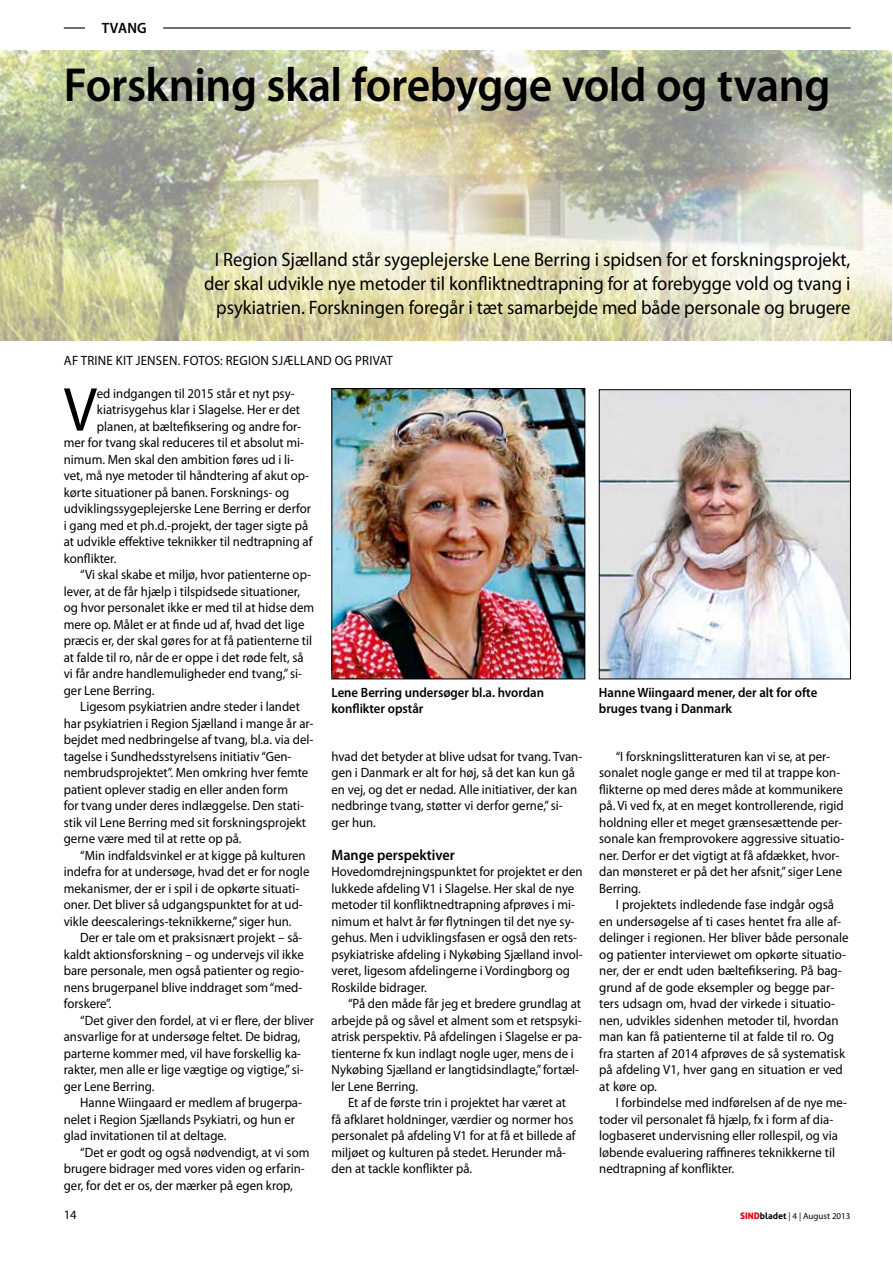
<style>
.page{position:relative;width:893px;height:1263px;background:#fff}
.page>*{position:absolute;margin:0;border:0;box-sizing:border-box;transform-origin:0 0}
.t1{font:62.4px "Myriad Pro";color:#000;scale:.95 1}
.t2{font:600 48px "Myriad Pro";letter-spacing:-.01em;color:#000;scale:.95 1}
.t3{font:19.5px/24px "Myriad Pro";color:#000;text-align:right;scale:.95 1}
.t4{font:600 15px "Myriad Pro";color:#000;scale:.95 1}
.t5{font:13.5px/16.5px "Myriad Pro";color:#000;scale:.95 1}
.t6{font:13.5px/16.5px "Myriad Pro";color:#000;scale:.96 1}
.t7{font:600 13.5px/16.5px "Myriad Pro";color:#000;scale:.95 1}
.t8{font:13.5px "Myriad Pro";letter-spacing:.02em;color:#000;scale:.95 1}
.t9{font:12.75px "Myriad Pro";color:#000}
.t10{font:9px "Myriad Pro";color:#000}
.s1{font-family:"Aller Display";color:#e30613}
.s2{font-family:"Aller";font-weight:700}
</style>
<div class="page">
<img style="left:0;top:51px;width:891px;height:290px">
<hr style="left:163px;top:27px;width:688px;height:2px;background:#000">
<hr style="left:64px;top:27px;width:21px;height:2px;background:#000">
<img style="left:333px;top:390px;width:250px;height:287px">
<div style="left:331px;top:388px;width:254px;height:291px;border:1px solid #000"></div>
<img style="left:601px;top:391px;width:248px;height:286px">
<div style="left:599px;top:389px;width:252px;height:290px;border:1px solid #000"></div>
<p class="t4" style="left:102px;top:18px;width:49px">TVANG</p>
<h2 class="t2" style="left:64px;top:54px;width:809px">Forskning skal forebygge vold og tvang</h2>
<p class="t3" style="left:204px;top:247px;width:682px">I Region Sjælland står sygeplejerske Lene Berring i spidsen for et forskningsprojekt, der skal udvikle nye metoder til konfliktnedtrapning for at forebygge vold og tvang i psykiatrien. Forskningen foregår i tæt samarbejde med både personale og brugere</p>
<p class="t8" style="left:64px;top:352px;width:348px">AF TRINE KIT JENSEN. FOTOS: REGION SJÆLLAND OG PRIVAT</p>
<h1 class="t1" style="left:64px;top:371px;width:36px">V</h1>
<p class="t5" style="left:97px;top:385px;width:210px">ed indgangen til 2015 står et nyt psy-</p>
<p class="t5" style="left:97px;top:401px;width:216px">kiatrisygehus klar i Slagelse. Her er det</p>
<p class="t5" style="left:97px;top:418px;width:217px">planen, at bæltefiksering og andre for-</p>
<p class="t5" style="left:64px;top:434px;width:254px">mer for tvang skal reduceres til et absolut mi-</p>
<p class="t5" style="left:64px;top:451px;width:244px">nimum. Men skal den ambition føres ud i li-</p>
<p class="t5" style="left:64px;top:467px;width:260px">vet, må nye metoder til håndtering af akut op-</p>
<p class="t5" style="left:64px;top:484px;width:239px">kørte situationer på banen. Forsknings- og</p>
<p class="t5" style="left:64px;top:500px;width:262px">udviklingssygeplejerske Lene Berring er derfor</p>
<p class="t5" style="left:64px;top:517px;width:259px">i gang med et ph.d.-projekt, der tager sigte på</p>
<p class="t5" style="left:64px;top:533px;width:263px">at udvikle effektive teknikker til nedtrapning af</p>
<p class="t5" style="left:64px;top:550px;width:57px">konflikter.</p>
<p class="t5" style="left:80px;top:566px;width:244px">“Vi skal skabe et miljø, hvor patienterne op-</p>
<p class="t5" style="left:64px;top:583px;width:250px">lever, at de får hjælp i tilspidsede situationer,</p>
<p class="t5" style="left:64px;top:599px;width:265px">og hvor personalet ikke er med til at hidse dem</p>
<p class="t5" style="left:64px;top:616px;width:255px">mere op. Målet er at finde ud af, hvad det lige</p>
<p class="t5" style="left:64px;top:632px;width:263px">præcis er, der skal gøres for at få patienterne til</p>
<p class="t5" style="left:64px;top:649px;width:254px">at falde til ro, når de er oppe i det røde felt, så</p>
<p class="t5" style="left:64px;top:665px;width:252px">vi får andre handlemuligheder end tvang,” si-</p>
<p class="t5" style="left:64px;top:682px;width:97px">ger Lene Berring.</p>
<p class="t5" style="left:80px;top:698px;width:233px">Ligesom psykiatrien andre steder i landet</p>
<p class="t5" style="left:64px;top:715px;width:264px">har psykiatrien i Region Sjælland i mange år ar-</p>
<p class="t5" style="left:64px;top:731px;width:264px">bejdet med nedbringelse af tvang, bl.a. via del-</p>
<p class="t5" style="left:64px;top:748px;width:241px">tagelse i Sundhedsstyrelsens initiativ “Gen-</p>
<p class="t5" style="left:64px;top:764px;width:259px">nembrudsprojektet”. Men omkring hver femte</p>
<p class="t5" style="left:64px;top:781px;width:238px">patient oplever stadig en eller anden form</p>
<p class="t5" style="left:64px;top:797px;width:254px">for tvang under deres indlæggelse. Den stati-</p>
<p class="t5" style="left:64px;top:814px;width:257px">stik vil Lene Berring med sit forskningsprojekt</p>
<p class="t5" style="left:64px;top:830px;width:189px">gerne være med til at rette op på.</p>
<p class="t5" style="left:80px;top:847px;width:239px">“Min indfaldsvinkel er at kigge på kulturen</p>
<p class="t5" style="left:64px;top:863px;width:260px">indefra for at undersøge, hvad det er for nogle</p>
<p class="t5" style="left:64px;top:880px;width:249px">mekanismer, der er i spil i de opkørte situati-</p>
<p class="t5" style="left:64px;top:896px;width:253px">oner. Det bliver så udgangspunktet for at ud-</p>
<p class="t5" style="left:64px;top:913px;width:241px">vikle deescalerings-teknikkerne,” siger hun.</p>
<p class="t5" style="left:80px;top:929px;width:235px">Der er tale om et praksisnært projekt – så-</p>
<p class="t5" style="left:64px;top:946px;width:254px">kaldt aktionsforskning – og undervejs vil ikke</p>
<p class="t5" style="left:64px;top:962px;width:254px">bare personale, men også patienter og regio-</p>
<p class="t5" style="left:64px;top:979px;width:253px">nens brugerpanel blive inddraget som “med-</p>
<p class="t5" style="left:64px;top:995px;width:52px">forskere”.</p>
<p class="t5" style="left:80px;top:1012px;width:248px">“Det giver den fordel, at vi er flere, der bliver</p>
<p class="t5" style="left:64px;top:1028px;width:251px">ansvarlige for at undersøge feltet. De bidrag,</p>
<p class="t5" style="left:64px;top:1045px;width:251px">parterne kommer med, vil have forskellig ka-</p>
<p class="t5" style="left:64px;top:1061px;width:254px">rakter, men alle er lige vægtige og vigtige,” si-</p>
<p class="t5" style="left:64px;top:1078px;width:97px">ger Lene Berring.</p>
<p class="t5" style="left:80px;top:1094px;width:235px">Hanne Wiingaard er medlem af brugerpa-</p>
<p class="t5" style="left:64px;top:1111px;width:245px">nelet i Region Sjællands Psykiatri, og hun er</p>
<p class="t5" style="left:64px;top:1127px;width:173px">glad invitationen til at deltage.</p>
<p class="t5" style="left:80px;top:1144px;width:243px">“Det er godt og også nødvendigt, at vi som</p>
<p class="t5" style="left:64px;top:1160px;width:255px">brugere bidrager med vores viden og erfarin-</p>
<p class="t5" style="left:64px;top:1177px;width:243px">ger, for det er os, der mærker på egen krop,</p>
<p class="t7" style="left:331px;top:684px;width:225px">Lene Berring undersøger bl.a. hvordan konflikter opstår</p>
<p class="t7" style="left:599px;top:684px;width:231px">Hanne Wiingaard mener, der alt for ofte bruges tvang i Danmark</p>
<p class="t5" style="left:599px;top:748px;width:259px;text-indent:16px">“I forskningslitteraturen kan vi se, at per&shy;sonalet nogle gange er med til at trappe kon&shy;flikterne op med deres måde at kommunikere på. Vi ved fx, at en meget kontrollerende, rigid holdning eller et meget grænsesættende per&shy;sonale kan fremprovokere aggressive situatio&shy;ner. Derfor er det vigtigt at få afdækket, hvor&shy;dan mønsteret er på det her afsnit,” siger Lene Berring.</p>
<p class="t6" style="left:599px;top:896px;width:261px;text-indent:17px">I projektets indledende fase indgår også en undersøgelse af ti cases hentet fra alle af&shy;delinger i regionen. Her bliver både personale og patienter interviewet om opkørte situatio&shy;ner, der er endt uden bæltefiksering. På bag&shy;grund af de gode eksempler og begge par&shy;ters udsagn om, hvad der virkede i situatio&shy;nen, udvikles sidenhen metoder til, hvordan man kan få patienterne til at falde til ro. Og fra starten af 2014 afprøves de så systematisk på afdeling V1, hver gang en situation er ved at køre op.</p>
<p class="t5" style="left:599px;top:1094px;width:262px;text-indent:16px">I forbindelse med indførelsen af de nye me&shy;toder vil personalet få hjælp, fx i form af dia&shy;logbaseret undervisning eller rollespil, og via løbende evaluering raffineres teknikkerne til nedtrapning af konflikter.</p>
<p class="t5" style="left:331px;top:748px;width:266px">hvad det betyder at blive udsat for tvang. Tvan&shy;gen i Danmark er alt for høj, så det kan kun gå en vej, og det er nedad. Alle initiativer, der kan nedbringe tvang, støtter vi derfor gerne,” si&shy;ger hun.</p>
<p class="t4" style="left:331px;top:845px;width:131px">Mange perspektiver</p>
<p class="t5" style="left:331px;top:863px;width:266px">Hovedomdrejningspunktet for projektet er den lukkede afdeling V1 i Slagelse. Her skal de nye metoder til konfliktnedtrapning afprøves i mi&shy;nimum et halvt år før flytningen til det nye sy&shy;gehus. Men i udviklingsfasen er også den rets&shy;psykiatriske afdeling i Nykøbing Sjælland invol&shy;veret, ligesom afdelingerne i Vordingborg og Roskilde bidrager.</p>
<p class="t5" style="left:331px;top:995px;width:265px;text-indent:17px">“På den måde får jeg et bredere grundlag at arbejde på og såvel et alment som et retspsyki&shy;atrisk perspektiv. På afdelingen i Slagelse er pa&shy;tienterne fx kun indlagt nogle uger, mens de i Nykøbing Sjælland er langtidsindlagte,” fortæl&shy;ler Lene Berring.</p>
<p class="t5" style="left:331px;top:1094px;width:258px;text-indent:17px">Et af de første trin i projektet har været at få afklaret holdninger, værdier og normer hos personalet på afdeling V1 for at få et billede af miljøet og kulturen på stedet. Herunder må&shy;den at tackle konflikter på.</p>
<p class="t9" style="left:64px;top:1207px;width:15px">14</p>
<p class="t10" style="left:740px;top:1210px;width:112px"><span class="s1">SIND</span><span class="s2">bladet</span> | 4 | August 2013</p>
</div>
